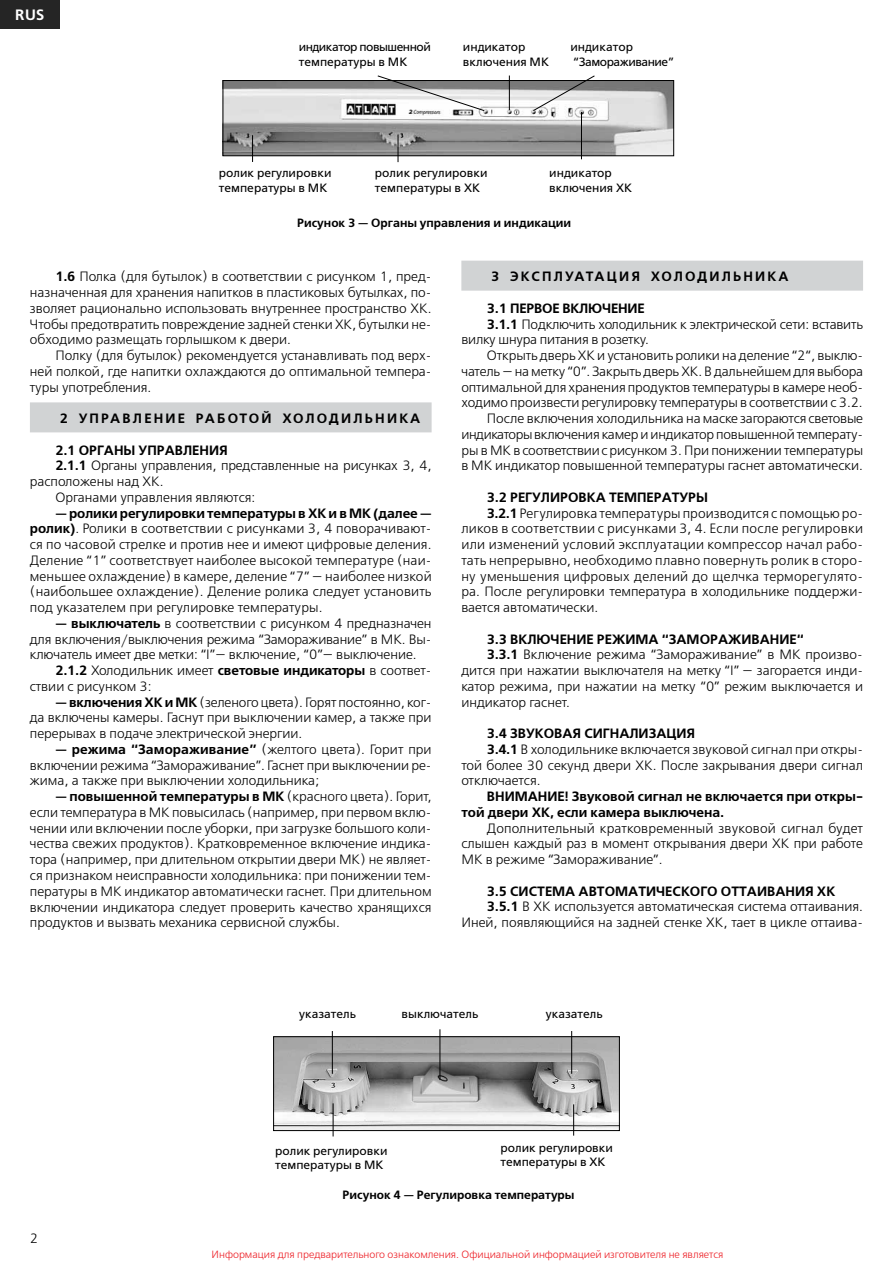
<style>
.page{position:relative;width:893px;height:1263px;background:#fff}
.page>*{position:absolute;margin:0;border:0;box-sizing:border-box;transform-origin:0 0}
.t1{font:15px "Free Set Demi Bold C";color:#fff}
.t2{font:13.5px/15.8px "Free Set Light C";letter-spacing:-.005em;color:#000;text-align:justify}
.t3{font:13.5px/15.8px "Free Set Demi Bold C";color:#000}
.t4{font:13.5px "Free Set Demi Bold C";letter-spacing:.165em;color:#000}
.t5{font:12px/14.4px "Free Set C";color:#000}
.t6{font:12px "Free Set Demi Bold C";color:#000}
.t7{font:12px/14.4px "Free Set C";letter-spacing:-.04em;color:#000}
.t8{font:10.5px "Free Set Light C";color:#ed1d24}
.s1{font-family:"Free Set Demi Bold C"}
.s2{font-family:"Free Set Light C"}
</style>
<div class="page">
<div style="left:0;top:0;width:60px;height:29px;background:#252525"></div>
<div style="left:30px;top:402px;width:402px;height:30px;background:#d1d3d4"></div>
<div style="left:461px;top:261px;width:402px;height:30px;background:#d1d3d4"></div>
<img style="left:275px;top:1038px;width:343px;height:91px">
<div style="left:273px;top:1036px;width:347px;height:95px;border:1px solid #000"></div>
<hr style="left:571px;top:1031px;width:1px;height:43px;background:#000">
<hr style="left:440px;top:1029px;width:1px;height:51px;background:#000">
<hr style="left:332px;top:1031px;width:1px;height:43px;background:#000">
<hr style="left:333px;top:1103px;width:1px;height:33px;background:#000">
<hr style="left:573px;top:1104px;width:1px;height:31px;background:#000">
<img style="left:225px;top:82px;width:447px;height:72px">
<div style="left:223px;top:80px;width:451px;height:76px;border:1px solid #000"></div>
<svg style="left:398px;top:134px;width:1px;height:28px"></svg>
<hr style="left:581px;top:112px;width:1px;height:47px;background:#000">
<hr style="left:509px;top:76px;width:1px;height:34px;background:#000">
<svg style="left:377px;top:75px;width:108px;height:37px"></svg>
<svg style="left:532px;top:75px;width:63px;height:37px"></svg>
<svg style="left:252px;top:135px;width:1px;height:27px"></svg>
<p class="t1" style="left:15px;top:6px;width:31px">RUS</p>
<p class="t7" style="left:299px;top:40px;width:134px">индикатор повышенной температуры в МК</p>
<p class="t5" style="left:463px;top:40px;width:88px">индикатор включения МК</p>
<p class="t7" style="left:570px;top:40px;width:105px">индикатор “Замораживание”</p>
<p class="t5" style="left:549px;top:166px;width:84px">индикатор включения ХК</p>
<p class="t6" style="left:297px;top:216px;width:276px">Рисунок 3 — Органы управления и индикации</p>
<p class="t5" style="left:375px;top:166px;width:114px">ролик регулировки температуры в ХК</p>
<p class="t5" style="left:219px;top:166px;width:114px">ролик регулировки температуры в МК</p>
<p class="t2" style="left:30px;top:269px;width:403px;text-indent:26px"><span class="s1">1.6</span> Полка (для бутылок) в соответствии с рисунком 1, пред&shy;назначенная для хранения напитков в пластиковых бутылках, по&shy;зволяет рационально использовать внутреннее пространство ХК.<br>Чтобы предотвратить повреждение задней стенки ХК, бутылки не&shy;обходимо размещать горлышком к двери.</p>
<p class="t2" style="left:30px;top:348px;width:403px;text-indent:26px">Полку (для бутылок) рекомендуется устанавливать под верх&shy;ней полкой, где напитки охлаждаются до оптимальной темпера&shy;туры употребления.</p>
<p class="t4" style="left:60px;top:411px;width:246px">2 УПРАВЛЕНИЕ РАБОТОЙ Холодильник</p>
<p class="t3" style="left:410px;top:411px;width:12px">А</p>
<p class="t3" style="left:55px;top:442px;width:94px">2.1 Органы управления</p>
<p class="t2" style="left:55px;top:458px;width:378px"><span class="s1">2.1.1</span> Органы управления, представленные на рисунках 3, 4,</p>
<p class="t2" style="left:30px;top:474px;width:135px">расположены над ХК.</p>
<p class="t2" style="left:55px;top:490px;width:201px">Органами управления являются:</p>
<p class="t3" style="left:55px;top:505px;width:378px">— ролики регулировки температуры в ХК и в МК (далее —</p>
<p class="t2" style="left:30px;top:521px;width:403px"><span class="s1">ролик)</span>. Ролики в соответствии с рисунками 3, 4 поворачивают&shy;ся по часовой стрелке и против нее и имеют цифровые деления.<br>Деление “1” соответствует наиболее высокой температуре (наи&shy;меньшее охлаждение) в камере, деление “7” — наиболее низкой (наибольшее охлаждение). Деление ролика следует установить под указателем при регулировке температуры.</p>
<p class="t2" style="left:30px;top:616px;width:403px;text-indent:26px"><span class="s1">— выключатель</span> в соответствии с рисунком 4 предназначен для включения/выключения режима “Замораживание” в МК. Вы&shy;ключатель имеет две метки: “I”— включение, “0”— выключение.</p>
<p class="t2" style="left:30px;top:663px;width:403px;text-indent:26px"><span class="s1">2.1.2</span> Холодильник имеет <span class="s1">световые индикаторы</span> в соответ&shy;ствии с рисунком 3:</p>
<p class="t2" style="left:30px;top:695px;width:403px;text-indent:26px"><span class="s1">— включения ХК и МК</span> (зеленого цвета). Горят постоянно, ког&shy;да включены камеры. Гаснут при выключении камер, а также при перерывах в подаче электрической энергии.</p>
<p class="t2" style="left:30px;top:742px;width:403px;text-indent:26px"><span class="s1">— режима “Замораживание”</span> (желтого цвета). Горит при включении режима “Замораживание”. Гаснет при выключении ре&shy;жима, а также при выключении холодильника;</p>
<p class="t3" style="left:55px;top:789px;width:378px">— повышенной температуры в МК <span class="s2">(красного цвета). Горит,</span></p>
<p class="t2" style="left:30px;top:805px;width:403px">если температура в МК повысилась (например, при первом вклю&shy;чении или включении после уборки, при загрузке большого коли&shy;чества свежих продуктов). Кратковременное включение индика&shy;тора (например, при длительном открытии двери МК) не являет&shy;ся признаком неисправности холодильника: при понижении тем&shy;пературы в МК индикатор автоматически гаснет. При длительном включении индикатора следует проверить качество хранящихся продуктов и вызвать механика сервисной службы.</p>
<p class="t3" style="left:491px;top:269px;width:42px">3 Эксплуата</p>
<p class="t3" style="left:607px;top:269px;width:23px">ция</p>
<p class="t3" style="left:651px;top:269px;width:13px">холодильника</p>
<p class="t3" style="left:487px;top:301px;width:159px">3.1 ПЕРВОЕ ВКЛЮЧЕНИЕ</p>
<p class="t2" style="left:461px;top:317px;width:403px;text-indent:26px"><span class="s1">3.1.1</span> Подключить холодильник к электрической сети: вставить вилку шнура питания в розетку.</p>
<p class="t2" style="left:461px;top:348px;width:403px;text-align:right">Открыть дверь ХК и установить ролики на деление “2“, выклю&shy;чатель — на метку “0”. Закрыть дверь ХК. В дальнейшем для выбора оптимальной для хранения продуктов температуры в камере необ&shy;ходимо произвести регулировку температуры в соответствии с 3.2.<br>После включения холодильника на маске загораются световые индикаторы включения камер и индикатор повышенной температу&shy;ры в МК в соответствии с рисунком 3. При понижении температуры в МК индикатор повышенной температуры гаснет автоматически.</p>
<p class="t3" style="left:487px;top:490px;width:221px">3.2 РЕГУЛИРОВКА ТЕМПЕРАТУРЫ</p>
<p class="t2" style="left:461px;top:506px;width:403px;text-indent:26px"><span class="s1">3.2.1</span> Регулировка температуры производится с помощью ро&shy;ликов в соответствии с рисунками 3, 4. Если после регулировки или изменений условий эксплуатации компрессор начал рабо&shy;тать непрерывно, необходимо плавно повернуть ролик в сторо&shy;ну уменьшения цифровых делений до щелчка терморегулято&shy;ра. После регулировки температура в холодильнике поддержи&shy;вается автоматически.</p>
<p class="t3" style="left:487px;top:631px;width:151px">3.3 ВКЛЮЧЕНИЕ режима</p>
<p class="t3" style="left:662px;top:631px;width:27px">“Замора</p>
<p class="t3" style="left:728px;top:631px;width:24px">живание</p>
<p class="t3" style="left:797px;top:631px;width:9px">“</p>
<p class="t2" style="left:461px;top:647px;width:403px;text-indent:26px"><span class="s1">3.3.1</span> Включение режима “Замораживание” в МК произво&shy;дится при нажатии выключателя на метку “I” — загорается инди&shy;катор режима, при нажатии на метку “0” режим выключается и индикатор гаснет.</p>
<p class="t3" style="left:487px;top:726px;width:41px">3.4 Звуковая</p>
<p class="t3" style="left:584px;top:726px;width:36px">си гнализа</p>
<p class="t3" style="left:666px;top:726px;width:20px">ция</p>
<p class="t2" style="left:461px;top:742px;width:403px;text-indent:26px"><span class="s1">3.4.1</span> В холодильнике включается звуковой сигнал при откры&shy;той более 30 секунд двери ХК. После закрывания двери сигнал отключается.</p>
<p class="t3" style="left:461px;top:789px;width:403px;text-indent:26px">ВНИМАНИЕ! Звуковой сигнал не включается при откры&shy;той двери ХК, если камера выключена.</p>
<p class="t2" style="left:461px;top:821px;width:403px;text-indent:26px">Дополнительный кратковременный звуковой сигнал будет слышен каждый раз в момент открывания двери ХК при работе МК в режиме “Замораживание”.</p>
<p class="t3" style="left:487px;top:884px;width:43px">3.5 Система</p>
<p class="t3" style="left:579px;top:884px;width:11px">автоматическо</p>
<p class="t3" style="left:700px;top:884px;width:31px">го оттаивания</p>
<p class="t3" style="left:817px;top:884px;width:20px">ХК</p>
<p class="t2" style="left:461px;top:899px;width:403px;text-align:right"><span class="s1">3.5.1</span> В ХК используется автоматическая система оттаивания.<br>Иней, появляющийся на задней стенке ХК, тает в цикле оттаива-</p>
<p class="t5" style="left:299px;top:1007px;width:58px">указатель</p>
<p class="t5" style="left:402px;top:1007px;width:78px">выключатель</p>
<p class="t5" style="left:546px;top:1007px;width:58px">указатель</p>
<p class="t5" style="left:275px;top:1143px;width:114px">ролик регулировки температуры в МК</p>
<p class="t5" style="left:500px;top:1140px;width:114px">ролик регулировки температуры в ХК</p>
<p class="t2" style="left:30px;top:1231px;width:10px">2</p>
<p class="t6" style="left:342px;top:1188px;width:234px">Рисунок 4 — Регулировка температуры</p>
<p class="t8" style="left:212px;top:1249px;width:513px">Информация для предварительного ознакомления. Официальной информацией изготовителя не является</p>
</div>
